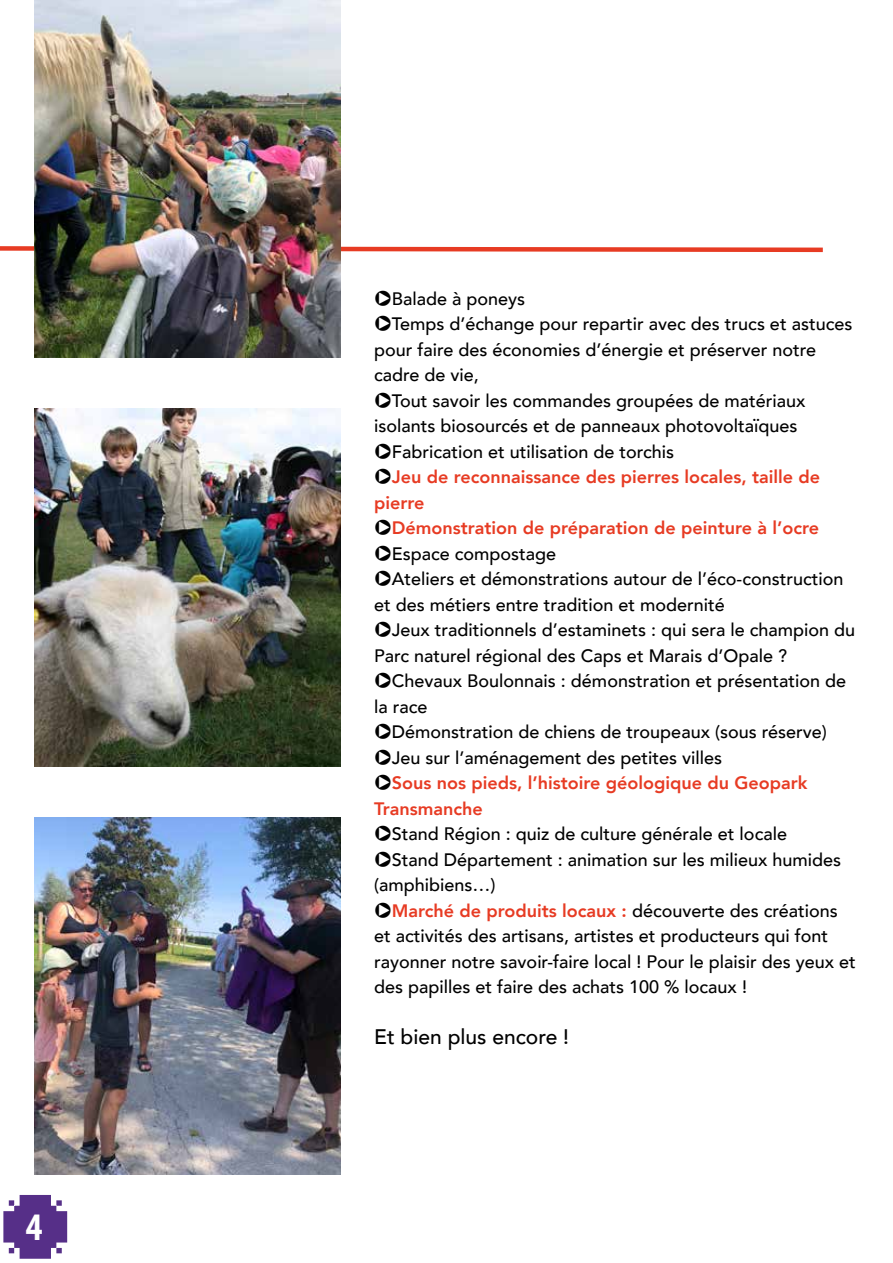
<style>
.page{position:relative;width:893px;height:1263px;background:#fff}
.page>*{position:absolute;margin:0;border:0;box-sizing:border-box;transform-origin:0 0}
.t1{font:700 condensed 39.15px "Myriad Pro";color:#fff}
.t2{font:500 21px "Avenir";color:#000}
.t3{font:500 18px/25.5px "Avenir";color:#000}
.s1{font-family:"For Buttons";font-weight:400}
.s2{font-weight:800;color:#e73b23}
</style>
<div class="page">
<img style="left:34px;top:817px;width:306px;height:358px">
<svg style="left:0;top:244px;width:823px;height:10px"></svg>
<img style="left:34px;top:409px;width:307px;height:357px">
<img style="left:34px;top:0;width:306px;height:357px">
<svg style="left:3px;top:1195px;width:64px;height:64px"></svg>
<h1 class="t1" style="left:26px;top:1203px;width:18px">4</h1>
<p class="t3" style="left:374px;top:285px;width:483px"><span class="s1">h</span>Balade à poneys<br><span class="s1">h</span>Temps d’échange pour repartir avec des trucs et astuces pour faire des économies d’énergie et préserver notre cadre de vie,<br><span class="s1">h</span>Tout savoir les commandes groupées de matériaux isolants biosourcés et de panneaux photovoltaïques <span class="s1">h</span>Fabrication et utilisation de torchis<br><span class="s1">h</span><span class="s2">Jeu de reconnaissance des pierres locales, taille de pierre<br></span><span class="s1">h</span><span class="s2">Démonstration de préparation de peinture à l’ocre </span><span class="s1">h</span>Espace compostage<br><span class="s1">h</span>Ateliers et démonstrations autour de l’éco-construction et des métiers entre tradition et modernité<br><span class="s1">h</span>Jeux traditionnels d’estaminets : qui sera le champion du Parc naturel régional des Caps et Marais d’Opale ? <span class="s1">h</span>Chevaux Boulonnais : démonstration et présentation de la race<br><span class="s1">h</span>Démonstration de chiens de troupeaux (sous réserve) <span class="s1">h</span>Jeu sur l’aménagement des petites villes<br><span class="s1">h</span><span class="s2">Sous nos pieds, l’histoire géologique du Geopark Transmanche<br></span><span class="s1">h</span>Stand Région : quiz de culture générale et locale <span class="s1">h</span>Stand Département : animation sur les milieux humides (amphibiens…)<br><span class="s1">h</span><span class="s2">Marché de produits locaux :</span> découverte des créations et activités des artisans, artistes et producteurs qui font rayonner notre savoir-faire local ! Pour le plaisir des yeux et des papilles et faire des achats 100 % locaux !</p>
<p class="t2" style="left:374px;top:1019px;width:196px">Et bien plus encore !</p>
</div>
